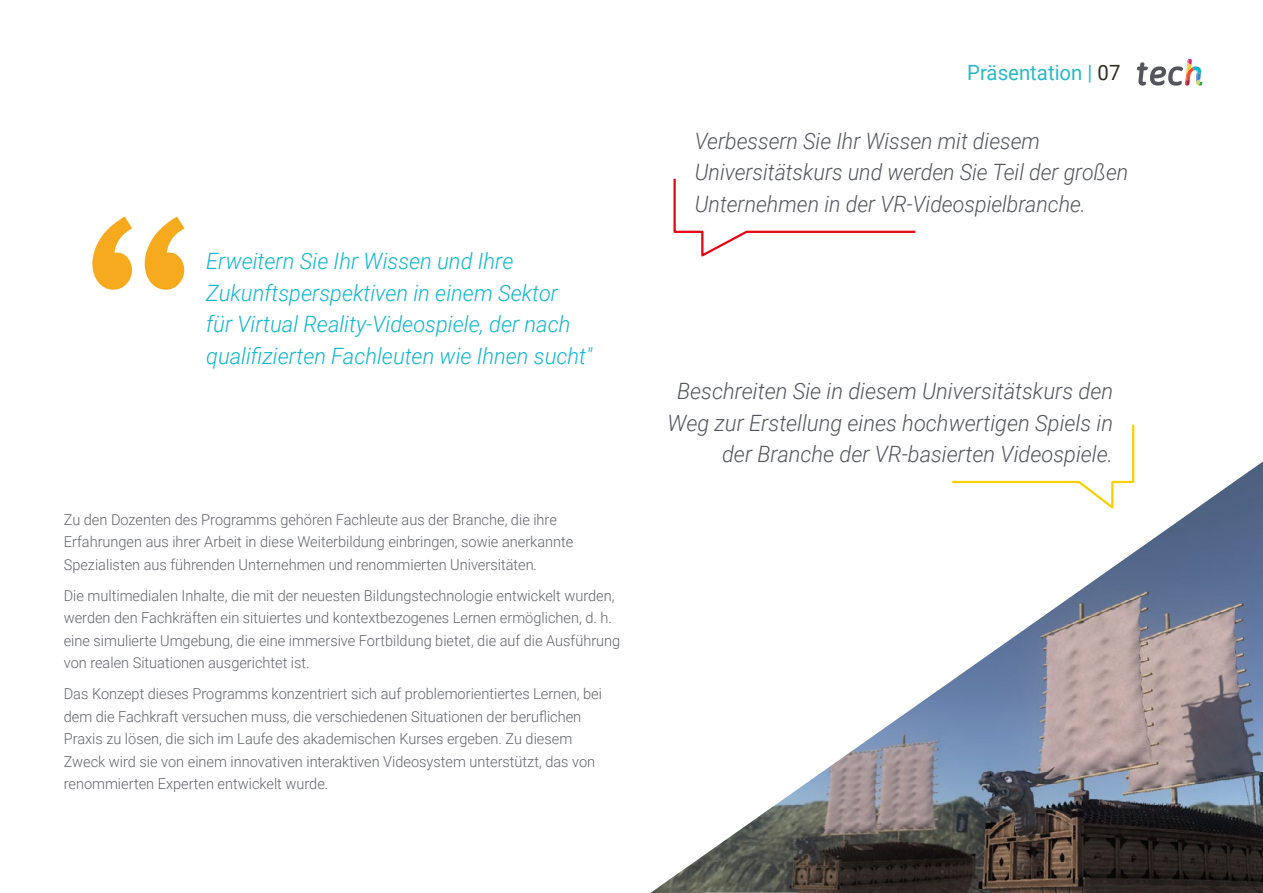
<style>
.page{position:relative;width:1263px;height:893px;background:#fff}
.page>*{position:absolute;margin:0;border:0;box-sizing:border-box;transform-origin:0 0}
.t1{font:italic 300 22.5px/31.5px "Roboto";color:#0fb6cf}
.t2{font:italic 300 22.5px/31.5px "Roboto";color:#52555b;text-align:right}
.t3{font:italic 300 22.5px/31.5px "Roboto";color:#52555b;scale:.95 1}
.t4{font:21px "Roboto";color:#2db8c5}
.t5{font:300 15px/22.5px "Roboto";color:#61646a}
.s1{color:#312e20}
</style>
<div class="page">
<svg style="left:92px;top:216px;width:93px;height:74px"></svg>
<svg style="left:1132px;top:424px;width:3px;height:37px"></svg>
<svg style="left:673px;top:178px;width:243px;height:79px"></svg>
<svg style="left:1137px;top:59px;width:65px;height:27px"></svg>
<img style="left:650px;top:461px;width:613px;height:432px">
<h1 class="t1" style="left:206px;top:245px;width:388px">Erweitern Sie Ihr Wissen und Ihre Zukunftsperspektiven in einem Sektor<br>für Virtual Reality-Videospiele, der nach qualifizierten Fachleuten wie Ihnen sucht"</h1>
<p class="t5" style="left:64px;top:508px;width:511px">Zu den Dozenten des Programms gehören Fachleute aus der Branche, die ihre<br>Erfahrungen aus ihrer Arbeit in diese Weiterbildung einbringen, sowie anerkannte<br>Spezialisten aus führenden Unternehmen und renommierten Universitäten.</p>
<p class="t5" style="left:64px;top:584px;width:558px">Die multimedialen Inhalte, die mit der neuesten Bildungstechnologie entwickelt wurden, werden den Fachkräften ein situiertes und kontextbezogenes Lernen ermöglichen, d. h. eine simulierte Umgebung, die eine immersive Fortbildung bietet, die auf die Ausführung von realen Situationen ausgerichtet ist.</p>
<p class="t5" style="left:64px;top:682px;width:540px">Das Konzept dieses Programms konzentriert sich auf problemorientiertes Lernen, bei dem die Fachkraft versuchen muss, die verschiedenen Situationen der beruflichen Praxis zu lösen, die sich im Laufe des akademischen Kurses ergeben. Zu diesem Zweck wird sie von einem innovativen interaktiven Videosystem unterstützt, das von renommierten Experten entwickelt wurde.</p>
<h2 class="t4" style="left:967px;top:57px;width:155px">Präsentation | <span class="s1">07</span></h2>
<h1 class="t3" style="left:695px;top:124px;width:458px">Verbessern Sie Ihr Wissen mit diesem<br>Universitätskurs und werden Sie Teil der großen<br>Unternehmen in der VR-Videospielbranche.</h1>
<h1 class="t2" style="left:668px;top:375px;width:447px">Beschreiten Sie in diesem Universitätskurs den<br>Weg zur Erstellung eines hochwertigen Spiels in der Branche der VR-basierten Videospiele.</h1>
</div>
